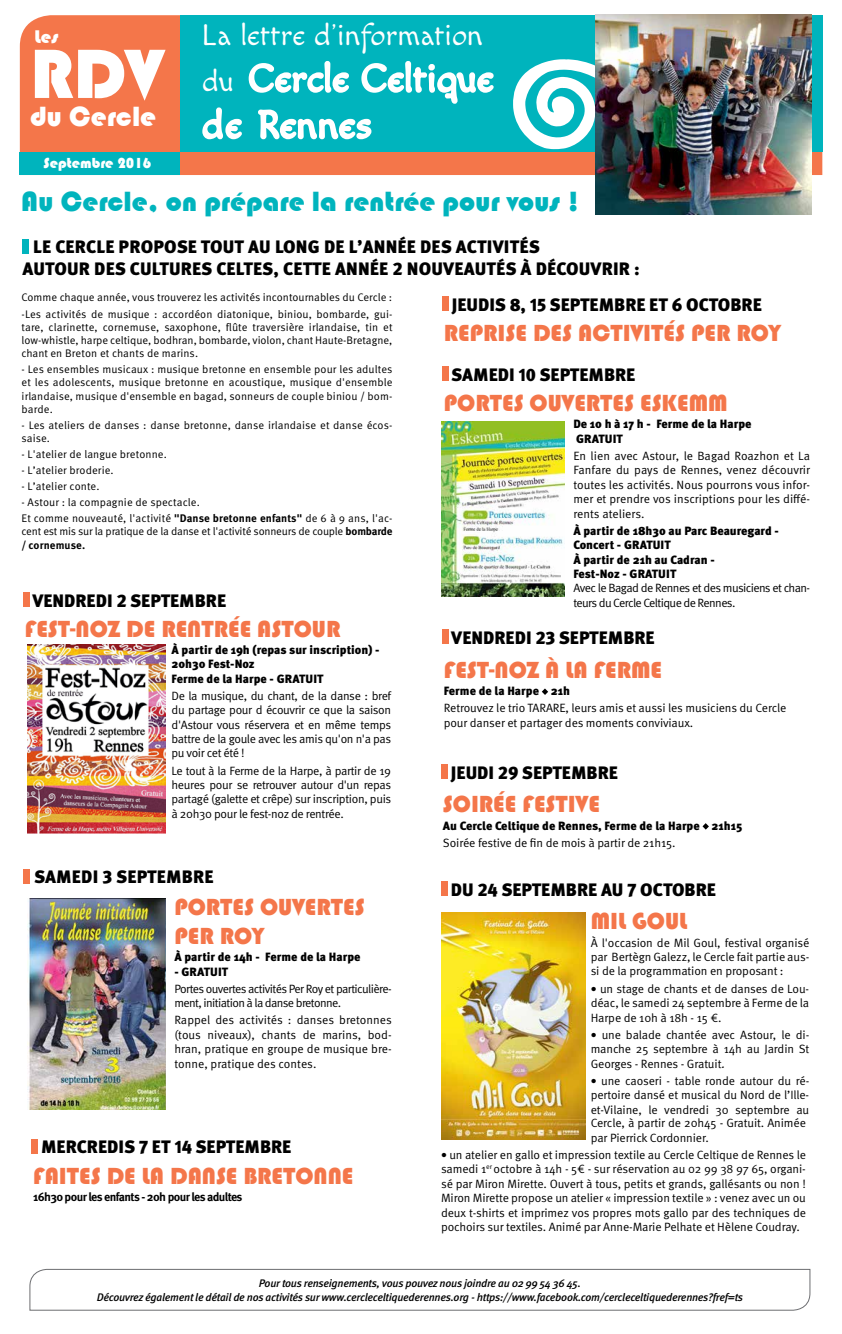
<style>
.page{position:relative;width:842px;height:1334px;background:#fff}
.page>*{position:absolute;margin:0;border:0;box-sizing:border-box;transform-origin:0 0}
.t1{font:72.3px "Bauhaus 93";color:#fff}
.t2{font:38.8px/46.5px "Macondo";letter-spacing:.02em;color:#fff}
.t3{font:30px "Macondo";letter-spacing:.01em;color:#fff}
.t4{font:28.7px "Bauhaus 93";color:#00b4bd}
.t5{font:28.7px "Bauhaus 93";color:#fff}
.t6{font:24px/28.8px "Bauhaus 93";color:#f4764a}
.t7{font:18.9px "Bauhaus 93";color:#fff}
.t8{font:900 18px/21.6px "Meta Pro";color:#000}
.t9{font:15px "Bauhaus 93";color:#fff}
.t10{font:12px/14.4px "Meta Pro";letter-spacing:-.01em;color:#000;text-align:justify}
.t11{font:900 12px/14.4px "Meta Pro";color:#000}
.t12{font:12px/14.4px "Meta Pro";letter-spacing:-.05em;color:#000}
.t13{font:700 12px "Meta Pro";letter-spacing:-.05em;color:#000}
.t14{font:11px/13.2px "Meta Pro";letter-spacing:.005em;color:#000}
.t15{font:italic 500 11px/14.9px "Meta Pro";letter-spacing:-.025em;color:#000;text-align:center}
.t16{font:11px/13.2px "Meta Pro";letter-spacing:-.02em;color:#000}
.s1{font-size:30px}
.s2{font-weight:700}
.s3{font-family:"Maverick";font-weight:300}
.s4{font-family:"Info Text Semibold Tf";font-style:italic;font-size:11px}
</style>
<div class="page">
<div style="left:20px;top:15px;width:802px;height:160px;background:#f4764a"></div>
<div style="left:180px;top:15px;width:642px;height:137px;background:#00b4bd"></div>
<svg style="left:202px;top:61px;width:292px;height:79px"></svg>
<div style="left:20px;top:152px;width:160px;height:23px;background:#00b4bd"></div>
<svg style="left:513px;top:25px;width:83px;height:124px"></svg>
<svg style="left:30px;top:1269px;width:780px;height:41px"></svg>
<div style="left:22px;top:239px;width:7px;height:14px;background:#00b4bd"></div>
<div style="left:23px;top:869px;width:7px;height:14px;background:#f4764a"></div>
<img style="left:27px;top:899px;width:139px;height:211px">
<img style="left:27px;top:645px;width:139px;height:188px">
<div style="left:442px;top:297px;width:7px;height:14px;background:#f4764a"></div>
<div style="left:442px;top:367px;width:7px;height:14px;background:#f4764a"></div>
<svg style="left:702px;top:823px;width:7px;height:6px"></svg>
<svg style="left:542px;top:688px;width:6px;height:7px"></svg>
<div style="left:441px;top:764px;width:7px;height:14px;background:#f4764a"></div>
<div style="left:442px;top:630px;width:7px;height:14px;background:#f4764a"></div>
<div style="left:23px;top:593px;width:7px;height:14px;background:#f4764a"></div>
<img style="left:596px;top:14px;width:216px;height:200px">
<div style="left:441px;top:881px;width:7px;height:14px;background:#f4764a"></div>
<img style="left:441px;top:913px;width:144px;height:226px">
<div style="left:31px;top:1139px;width:7px;height:14px;background:#f4764a"></div>
<img style="left:441px;top:421px;width:124px;height:176px">
<h3 class="t7" style="left:35px;top:26px;width:25px">LES</h3>
<h1 class="t1" style="left:30px;top:33px;width:135px">RDV</h1>
<h3 class="t5" style="left:30px;top:100px;width:128px">DU CERCLE</h3>
<p class="t9" style="left:44px;top:154px;width:109px">SEPTEMBRE 2016</p>
<h3 class="t3" style="left:203px;top:18px;width:282px">La lettre d’information</h3>
<h2 class="t2" style="left:203px;top:56px;width:292px"><span class="s1">du</span> Cercle Celtique de Rennes</h2>
<h3 class="t4" style="left:21px;top:185px;width:560px">AU CERCLE, ON PRÉPARE LA RENTRÉE POUR VOUS !</h3>
<h3 class="t8" style="left:22px;top:237px;width:619px;text-indent:11px">LE CERCLE PROPOSE TOUT AU LONG DE L’ANNÉE DES ACTIVITÉS<br>AUTOUR DES CULTURES CELTES, CETTE ANNÉE 2 NOUVEAUTÉS À DÉCOUVRIR :</h3>
<p class="t14" style="left:22px;top:290px;width:372px;line-height:16px">Comme chaque année, vous trouverez les activités incontournables du Cercle : -Les activités de musique : accordéon diatonique, biniou, bombarde, gui-</p>
<p class="t14" style="left:22px;top:321px;width:372px;text-align:justify">tare, clarinette, cornemuse, saxophone, flûte traversière irlandaise, tin et low-whistle, harpe celtique, bodhran, bombarde, violon, chant Haute-Bretagne, chant en Breton et chants de marins.</p>
<p class="t14" style="left:22px;top:363px;width:372px;text-align:justify">- Les ensembles musicaux : musique bretonne en ensemble pour les adultes et les adolescents, musique bretonne en acoustique, musique d'ensemble irlandaise, musique d'ensemble en bagad, sonneurs de couple biniou / bom&shy;barde.</p>
<p class="t14" style="left:22px;top:419px;width:372px">- Les ateliers de danses : danse bretonne, danse irlandaise et danse écos&shy;saise.</p>
<p class="t14" style="left:22px;top:448px;width:147px">- L'atelier de langue bretonne.</p>
<p class="t14" style="left:22px;top:464px;width:94px">- L’atelier broderie.</p>
<p class="t14" style="left:22px;top:480px;width:80px">- L’atelier conte.</p>
<p class="t14" style="left:22px;top:495px;width:372px;line-height:16px">- Astour : la compagnie de spectacle.<br>Et comme nouveauté, l'activité <span class="s2">"Danse bretonne enfants"</span> de 6 à 9 ans, l'ac-</p>
<p class="t16" style="left:22px;top:525px;width:372px">cent est mis sur la pratique de la danse et l'activité sonneurs de couple <span class="s2">bombarde / cornemuse.</span></p>
<h3 class="t8" style="left:32px;top:590px;width:195px">VENDREDI 2 SEPTEMBRE</h3>
<h3 class="t6" style="left:25px;top:614px;width:310px">FEST-NOZ DE RENTRÉE ASTOUR</h3>
<p class="t11" style="left:172px;top:643px;width:209px">À PARTIR DE 19H (REPAS SUR INSCRIPTION) -<br>20H30 FEST-NOZ<br>FERME DE LA HARPE - GRATUIT</p>
<p class="t10" style="left:172px;top:689px;width:221px">De la musique, du chant, de la danse : bref du partage pour d écouvrir ce que la saison d'Astour vous réservera et en même temps battre de la goule avec les amis qu'on n'a pas pu voir cet été !</p>
<p class="t10" style="left:172px;top:764px;width:221px">Le tout à la Ferme de la Harpe, à partir de 19 heures pour se retrouver autour d'un repas partagé (galette et crêpe) sur inscription, puis à 20h30 pour le fest-noz de rentrée.</p>
<h3 class="t8" style="left:34px;top:867px;width:181px">SAMEDI 3 SEPTEMBRE</h3>
<h3 class="t6" style="left:174px;top:893px;width:190px">PORTES OUVERTES<br>PER ROY</h3>
<p class="t11" style="left:174px;top:950px;width:188px">À PARTIR DE 14H - FERME DE LA HARPE</p>
<p class="t11" style="left:174px;top:964px;width:55px">- GRATUIT</p>
<p class="t12" style="left:174px;top:982px;width:219px">Portes ouvertes activités Per Roy et particulière&shy;ment, initiation à la danse bretonne.</p>
<p class="t10" style="left:174px;top:1013px;width:219px">Rappel des activités : danses bretonnes (tous niveaux), chants de marins, bod&shy;hran, pratique en groupe de musique bre&shy;tonne, pratique des contes.</p>
<h3 class="t8" style="left:41px;top:1137px;width:252px">MERCREDIS 7 ET 14 SEPTEMBRE</h3>
<h3 class="t6" style="left:33px;top:1161px;width:322px">FA ITES DE LA DANSE BRETONNE</h3>
<p class="t13" style="left:33px;top:1189px;width:211px">16h30 pour les enfants - 20h pour les adultes</p>
<h3 class="t8" style="left:452px;top:294px;width:312px">JEUDIS 8, 15 SEPTEMBRE ET 6 OCTOBRE</h3>
<h3 class="t6" style="left:444px;top:319px;width:339px">REPRISE DES ACTIVITÉS PER ROY</h3>
<h3 class="t8" style="left:451px;top:364px;width:186px">SAMEDI 10 SEPTEMBRE</h3>
<h3 class="t6" style="left:444px;top:389px;width:285px">PORTES OUVERTES ESKEMM</h3>
<p class="t11" style="left:573px;top:417px;width:180px">DE 10 H À 17 H - FERME DE LA HARPE<br>GRATUIT</p>
<p class="t10" style="left:573px;top:449px;width:238px">En lien avec Astour, le Bagad Roazhon et La Fanfare du pays de Rennes, venez découvrir toutes les activités. Nous pourrons vous infor&shy;mer et prendre vos inscriptions pour les diffé&shy;rents ateliers.</p>
<p class="t11" style="left:573px;top:524px;width:207px">À PARTIR DE 18H30 AU PARC BEAUREGARD -<br>CONCERT - GRATUIT<br>À PARTIR DE 21H AU CADRAN -<br>FEST-NOZ - GRATUIT</p>
<p class="t12" style="left:573px;top:581px;width:238px">Avec le Bagad de Rennes et des musiciens et chan&shy;teurs du Cercle Celtique de Rennes.</p>
<h3 class="t8" style="left:451px;top:627px;width:205px">VENDREDI 23 SEPTEMBRE</h3>
<h3 class="t6" style="left:444px;top:655px;width:220px">FEST-NOZ À LA FERME</h3>
<p class="t11" style="left:444px;top:684px;width:128px">FERME DE LA HARPE 21H</p>
<p class="t10" style="left:444px;top:701px;width:344px">Retrouvez le trio TARARE, leurs amis et aussi les musiciens du Cercle pour danser et partager des moments conviviaux.</p>
<h3 class="t8" style="left:451px;top:762px;width:169px">JEUDI 29 SEPTEMBRE</h3>
<h3 class="t6" style="left:443px;top:790px;width:158px">SOIRÉE FESTIVE</h3>
<p class="t11" style="left:443px;top:819px;width:301px">AU CERCLE CELTIQUE DE RENNES, FERME DE LA HARPE 21H15</p>
<p class="t10" style="left:443px;top:836px;width:234px">Soirée festive de fin de mois à partir de 21h15.</p>
<h3 class="t8" style="left:451px;top:879px;width:267px">DU 24 SEPTEMBRE AU 7 OCTOBRE</h3>
<h3 class="t6" style="left:591px;top:907px;width:97px">MIL GOUL</h3>
<p class="t10" style="left:591px;top:936px;width:220px">à l'occasion de Mil Goul, festival organisé par Bertègn Galezz, le Cercle fait partie aus&shy;si de la programmation en proposant :</p>
<p class="t10" style="left:591px;top:982px;width:220px"><span class="s3">•</span> un stage de chants et de danses de Lou&shy;déac, le samedi 24 septembre à Ferme de la Harpe de 10h à 18h - 15 €.</p>
<p class="t10" style="left:591px;top:1028px;width:220px"><span class="s3">•</span> une balade chantée avec Astour, le di&shy;manche 25 septembre à 14h au Jardin St Georges - Rennes - Gratuit<span class="s4">.</span></p>
<p class="t10" style="left:591px;top:1074px;width:220px;text-align:left"><span class="s3">•</span> une caoseri - table ronde autour du ré&shy;pertoire dansé et musical du Nord de l’Ille&shy;et-Vilaine, le vendredi 30 septembre au Cercle, à partir de 20h45 - Gratuit. Animée par Pierrick Cordonnier.</p>
<p class="t10" style="left:441px;top:1148px;width:366px"><span class="s3">•</span> un atelier en gallo et impression textile au Cercle Celtique de Rennes le samedi 1<sup>er</sup> octobre à 14h - 5€ - sur réservation au 02 99 38 97 65, organi&shy;sé par Miron Mirette. Ouvert à tous, petits et grands, gallésants ou non !<br>Miron Mirette propose un atelier « impression textile » : venez avec un ou deux t-shirts et imprimez vos propres mots gallo par des techniques de pochoirs sur textiles. Animé par Anne-Marie Pelhate et Hèlene Coudray.</p>
<p class="t15" style="left:97px;top:1275px;width:648px">Pour tous renseignements, vous pouvez nous joindre au 02 99 54 36 45.<br>Découvrez également le détail de nos activités sur www.cercleceltiquederennes.org - https://www.facebook.com/cercleceltiquederennes?fref=ts</p>
</div>
